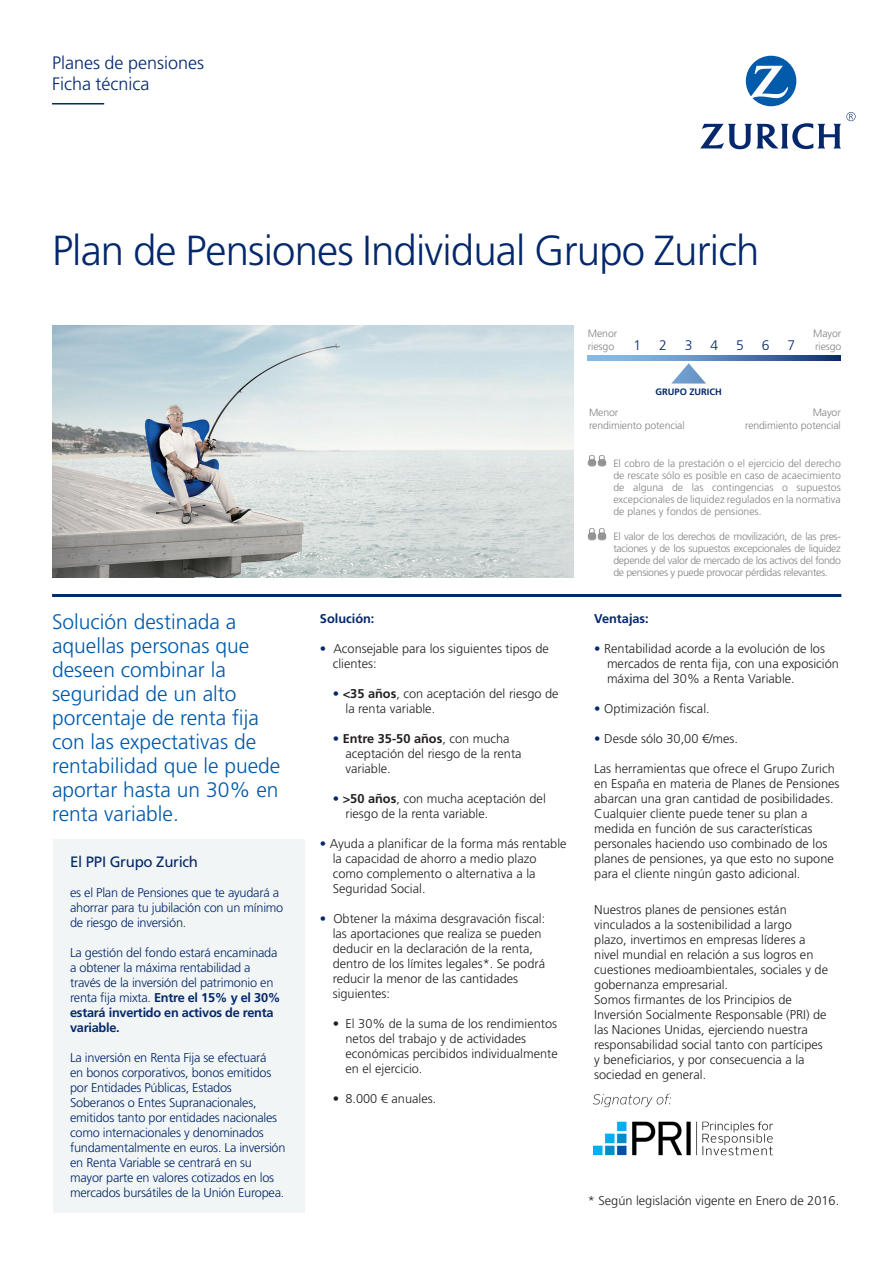
<style>
.page{position:relative;width:893px;height:1263px;background:#fff}
.page>*{position:absolute;margin:0;border:0;box-sizing:border-box;transform-origin:0 0}
.t1{font:300 42px "Frutiger LT Std";letter-spacing:-.02em;color:#04286b}
.t2{font:300 21px/24px "Frutiger LT Std";color:#015aaa}
.t3{font:300 18px/21px "Frutiger LT Std";color:#04286b}
.t4{font:15px "Frutiger LT Std";letter-spacing:-.02em;color:#04286b}
.t5{font:300 13.8px "Frutiger LT Std";color:#04286b}
.t6{font:300 12.75px/15px "Frutiger LT Std";color:#231f20}
.t7{font:300 12.75px/15px "Frutiger LT Std";letter-spacing:-.02em;color:#04286b}
.t8{font:700 12.75px "Frutiger LT Std";color:#04286b}
.t9{font:300 10.5px/12px "Frutiger LT Std";letter-spacing:-.01em;color:#808285;text-align:justify}
.t10{font:700 9.3px "Frutiger LT Std";color:#04286b}
.s1{color:#04286b}
.s2{font-weight:700}
</style>
<div class="page">
<svg style="left:746px;top:56px;width:50px;height:50px"></svg>
<svg style="left:700px;top:112px;width:155px;height:37px"></svg>
<hr style="left:52px;top:103px;width:52px;height:1px;background:#04286b">
<div style="left:53px;top:840px;width:251px;height:373px;background:#f1f5f5"></div>
<img style="left:593px;top:1093px;width:180px;height:62px">
<img style="left:52px;top:325px;width:521px;height:252px">
<hr style="left:52px;top:594px;width:789px;height:3px;background:#04286b">
<img style="left:588px;top:455px;width:8px;height:12px">
<img style="left:598px;top:455px;width:8px;height:12px">
<svg style="left:588px;top:528px;width:18px;height:13px"></svg>
<svg style="left:588px;top:355px;width:253px;height:6px;background:#5682b6"></svg>
<svg style="left:671px;top:363px;width:35px;height:21px"></svg>
<p class="t3" style="left:52px;top:52px;width:154px">Planes de pensiones<br>Ficha técnica</p>
<p class="t1" style="left:52px;top:226px;width:709px">Plan de Pensiones Individual Grupo Zurich</p>
<p class="t9" style="left:588px;top:327px;width:31px">Menor</p>
<p class="t9" style="left:588px;top:340px;width:28px">riesgo</p>
<p class="t5" style="left:633px;top:337px;width:9px">1</p>
<p class="t5" style="left:659px;top:337px;width:9px">2</p>
<p class="t5" style="left:685px;top:337px;width:9px">3</p>
<p class="t5" style="left:710px;top:337px;width:9px">4</p>
<p class="t5" style="left:736px;top:337px;width:9px">5</p>
<p class="t5" style="left:762px;top:337px;width:9px">6</p>
<p class="t5" style="left:787px;top:337px;width:9px">7</p>
<p class="t10" style="left:655px;top:386px;width:68px">GRUPO ZURICH</p>
<p class="t9" style="left:813px;top:327px;width:30px">Mayor</p>
<p class="t9" style="left:815px;top:340px;width:28px">riesgo</p>
<p class="t9" style="left:589px;top:407px;width:31px">Menor</p>
<p class="t9" style="left:589px;top:419px;width:97px">rendimiento potencial</p>
<p class="t9" style="left:813px;top:407px;width:30px">Mayor</p>
<p class="t9" style="left:745px;top:419px;width:97px">rendimiento potencial</p>
<p class="t2" style="left:52px;top:610px;width:230px">Solución destinada a aquellas personas que deseen combinar la seguridad de un alto porcentaje de renta fija con las expectativas de rentabilidad que le puede aportar hasta un 30% en renta variable.</p>
<p class="t8" style="left:320px;top:611px;width:56px">Solución:</p>
<p class="t6" style="left:333px;top:641px;width:218px;text-indent:-13px"><span class="s1">•</span> Aconsejable para los siguientes tipos de clientes:</p>
<p class="t6" style="left:345px;top:686px;width:215px;text-indent:-13px"><span class="s1">•</span> <span class="s2">&lt;35 años</span>, con aceptación del riesgo de la renta variable.</p>
<p class="t6" style="left:345px;top:731px;width:178px;text-indent:-13px"><span class="s1">•</span> <span class="s2">Entre 35-50 años</span>, con mucha aceptación del riesgo de la renta variable.</p>
<p class="t6" style="left:345px;top:791px;width:202px;text-indent:-13px"><span class="s1">•</span> <span class="s2">&gt;50 años</span>, con mucha aceptación del riesgo de la renta variable.</p>
<p class="t6" style="left:333px;top:836px;width:235px;text-indent:-13px"><span class="s1">•</span> Ayuda a planificar de la forma más rentable la capacidad de ahorro a medio plazo como complemento o alternativa a la Seguridad Social.</p>
<p class="t6" style="left:333px;top:911px;width:214px;text-indent:-13px"><span class="s1">•</span> Obtener la máxima desgravación fiscal: las aportaciones que realiza se pueden deducir en la declaración de la renta, dentro de los límites legales*. Se podrá reducir la menor de las cantidades siguientes:</p>
<p class="t6" style="left:345px;top:1016px;width:214px;text-indent:-13px">• El 30% de la suma de los rendimientos netos del trabajo y de actividades económicas percibidos individualmente en el ejercicio.</p>
<p class="t6" style="left:333px;top:1091px;width:105px">• 8.000 € anuales.</p>
<p class="t4" style="left:70px;top:853px;width:129px">El PPI Grupo Zurich</p>
<p class="t7" style="left:70px;top:885px;width:215px">es el Plan de Pensiones que te ayudará a ahorrar para tu jubilación con un mínimo de riesgo de inversión.</p>
<p class="t7" style="left:70px;top:945px;width:212px">La gestión del fondo estará encaminada a obtener la máxima rentabilidad a través de la inversión del patrimonio en renta fija mixta. <span class="s2">Entre el 15% y el 30% estará invertido en activos de renta variable.</span></p>
<p class="t7" style="left:70px;top:1050px;width:217px">La inversión en Renta Fija se efectuará<br>en bonos corporativos, bonos emitidos por Entidades Públicas, Estados Soberanos o Entes Supranacionales, emitidos tanto por entidades nacionales como internacionales y denominados fundamentalmente en euros. La inversión en Renta Variable se centrará en su mayor parte en valores cotizados en los mercados bursátiles de la Unión Europea.</p>
<p class="t9" style="left:613px;top:457px;width:229px">El cobro de la prestación o el ejercicio del derecho de rescate sólo es posible en caso de acaecimiento de alguna de las contingencias o supuestos excepcionales de liquidez regulados en la normativa de planes y fondos de pensiones.</p>
<p class="t9" style="left:613px;top:531px;width:229px">El valor de los derechos de movilización, de las pres&shy;taciones y de los supuestos excepcionales de liquidez depende del valor de mercado de los activos del fondo de pensiones y puede provocar pérdidas relevantes.</p>
<p class="t8" style="left:594px;top:611px;width:56px">Ventajas:</p>
<p class="t6" style="left:607px;top:641px;width:233px;text-indent:-13px"><span class="s1">•</span> Rentabilidad acorde a la evolución de los mercados de renta fija, con una exposición máxima del 30% a Renta Variable.</p>
<p class="t6" style="left:594px;top:701px;width:117px"><span class="s1">•</span> Optimización fiscal.</p>
<p class="t6" style="left:594px;top:731px;width:145px"><span class="s1">•</span> Desde sólo 30,00 €/mes.</p>
<p class="t6" style="left:594px;top:761px;width:247px">Las herramientas que ofrece el Grupo Zurich en España en materia de Planes de Pensiones abarcan una gran cantidad de posibilidades.<br>Cualquier cliente puede tener su plan a medida en función de sus características personales haciendo uso combinado de los planes de pensiones, ya que esto no supone para el cliente ningún gasto adicional.</p>
<p class="t6" style="left:594px;top:902px;width:235px">Nuestros planes de pensiones están vinculados a la sostenibilidad a largo<br>plazo, invertimos en empresas líderes a nivel mundial en relación a sus logros en cuestiones medioambientales, sociales y de gobernanza empresarial.</p>
<p class="t6" style="left:594px;top:992px;width:234px">Somos firmantes de los Principios de<br>Inversión Socialmente Responsable (PRI) de las Naciones Unidas, ejerciendo nuestra</p>
<p class="t6" style="left:594px;top:1037px;width:230px">responsabilidad social tanto con partícipes y beneficiarios, y por consecuencia a la sociedad en general.</p>
<p class="t6" style="left:588px;top:1194px;width:253px">* Según legislación vigente en Enero de 2016.</p>
</div>
